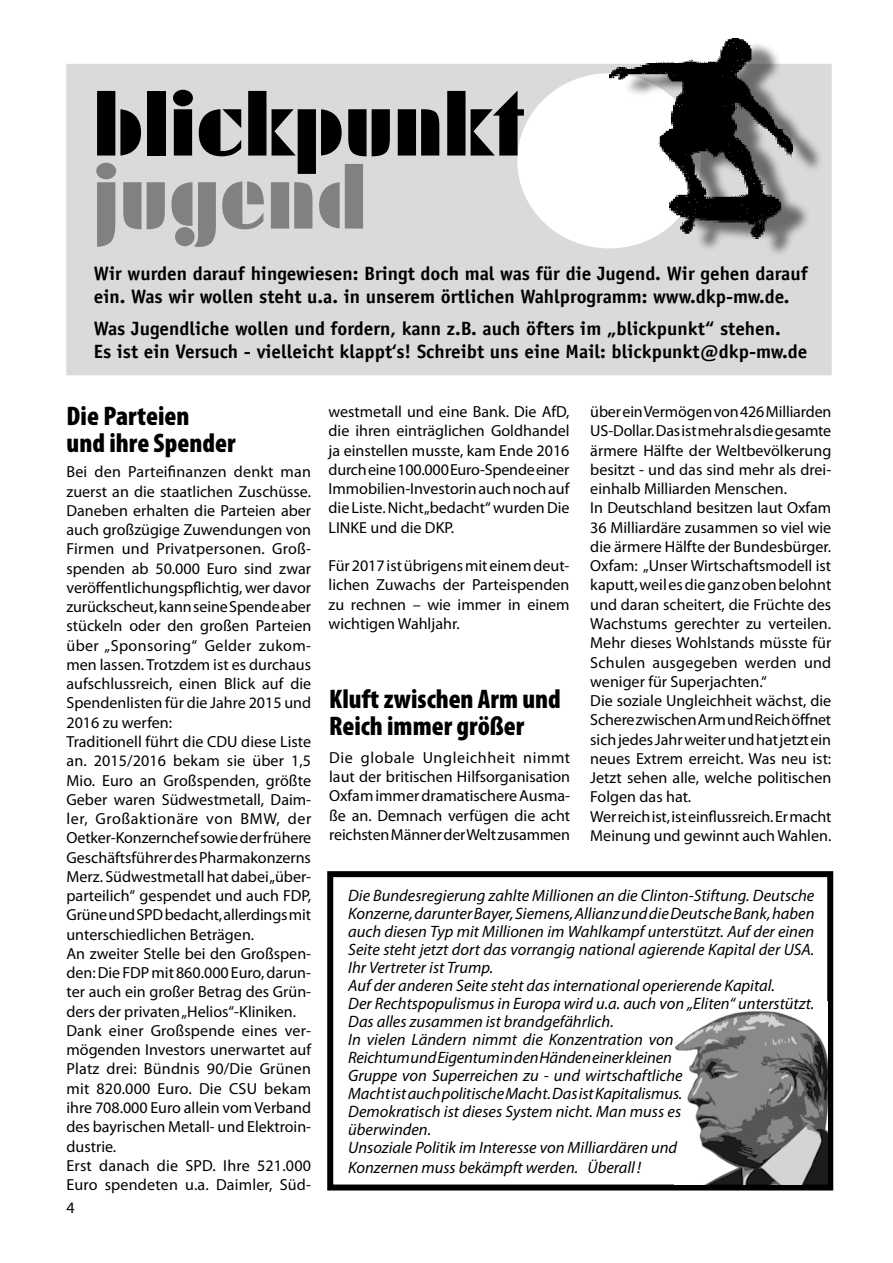
<style>
.page{position:relative;width:893px;height:1263px;background:#fff}
.page>*{position:absolute;margin:0;border:0;box-sizing:border-box;transform-origin:0 0}
.t1{font:90px "Futura Black BT";letter-spacing:.03em;color:#000}
.t2{font:90px "Futura Black BT";letter-spacing:.03em;color:#808183}
.t3{font:900 condensed 27px/27px "Myriad Pro";color:#000}
.t4{font:700 19.2px/23.1px "Officina Sans";color:#000}
.t5{font:italic 16.5px/18px "Myriad Pro";color:#000}
.t6{font:16.05px/19.2px "Myriad Pro";color:#000;text-align:justify}
</style>
<div class="page">
<div style="left:327px;top:871px;width:506px;height:319px;border:6px solid #000"></div>
<div style="left:66px;top:64px;width:766px;height:311px;background:#d9dadb"></div>
<div style="left:518px;top:74px;width:182px;height:174px;background:#fff;border-radius:50%"></div>
<div style="left:624px;top:41px;width:199px;height:216px;background:#000;opacity:.51"></div>
<img style="left:609px;top:38px;width:184px;height:200px">
<img style="left:675px;top:1001px;width:152px;height:184px">
<h1 class="t1" style="left:95px;top:69px;width:431px">blickpunkt</h1>
<h1 class="t2" style="left:95px;top:142px;width:273px">jugend</h1>
<p class="t4" style="left:94px;top:262px;width:715px">Wir wurden darauf hingewiesen: Bringt doch mal was für die Jugend. Wir gehen darauf ein. Was wir wollen steht u.a. in unserem örtlichen Wahlprogramm: www.dkp-mw.de.</p>
<p class="t4" style="left:94px;top:317px;width:715px">Was Jugendliche wollen und fordern, kann z.B. auch öfters im „blickpunkt“ stehen.<br>Es ist ein Versuch - vielleicht klappt‘s! Schreibt uns eine Mail: blickpunkt@dkp-mw.de</p>
<p class="t6" style="left:329px;top:402px;width:243px">westmetall und eine Bank. Die AfD, die ihren einträglichen Goldhandel ja einstellen musste, kam Ende 2016 durch eine 100.000 Euro-Spende einer Immobilien-Investorin auch noch auf die Liste. Nicht „bedacht“ wurden Die LINKE und die DKP.</p>
<p class="t6" style="left:329px;top:556px;width:243px">Für 2017 ist übrigens mit einem deut&shy;lichen Zuwachs der Parteispenden zu rechnen – wie immer in einem wichtigen Wahljahr.</p>
<h2 class="t3" style="left:67px;top:403px;width:171px">Die Parteien<br>und ihre Spender</h2>
<p class="t6" style="left:590px;top:402px;width:243px;text-align:left">über ein Vermögen von 426 Milliarden US-Dollar. Das ist mehr als die gesamte ärmere Hälfte der Weltbevölkerung besitzt - und das sind mehr als drei&shy;einhalb Milliarden Menschen.<br>In Deutschland besitzen laut Oxfam 36 Milliardäre zusammen so viel wie die ärmere Hälfte der Bundesbürger.<br>Oxfam: „Unser Wirtschaftsmodell ist kaputt, weil es die ganz oben belohnt und daran scheitert, die Früchte des Wachstums gerechter zu verteilen.<br>Mehr dieses Wohlstands müsste für Schulen ausgegeben werden und weniger für Superjachten.“<br>Die soziale Ungleichheit wächst, die Schere zwischen Arm und Reich öffnet sich jedes Jahr weiter und hat jetzt ein neues Extrem erreicht. Was neu ist:<br>Jetzt sehen alle, welche politischen Folgen das hat.<br>Wer reich ist, ist einflussreich. Er macht Meinung und gewinnt auch Wahlen.</p>
<p class="t6" style="left:66px;top:462px;width:246px;text-align:left">Bei den Parteifinanzen denkt man zuerst an die staatlichen Zuschüsse.<br>Daneben erhalten die Parteien aber auch großzügige Zuwendungen von Firmen und Privatpersonen. Groß&shy;spenden ab 50.000 Euro sind zwar veröffentlichungspflichtig, wer davor zurückscheut, kann seine Spende aber stückeln oder den großen Parteien über „Sponsoring“ Gelder zukom&shy;men lassen. Trotzdem ist es durchaus aufschlussreich, einen Blick auf die Spendenlisten für die Jahre 2015 und 2016 zu werfen:<br>Traditionell führt die CDU diese Liste an. 2015/2016 bekam sie über 1,5<br>Mio. Euro an Großspenden, größte Geber waren Südwestmetall, Daim&shy;ler, Großaktionäre von BMW, der Oetker-Konzernchef sowie der frühere Geschäftsführer des Pharmakonzerns Merz. Südwestmetall hat dabei „über&shy;parteilich“ gespendet und auch FDP, Grüne und SPD bedacht, allerdings mit unterschiedlichen Beträgen.<br>An zweiter Stelle bei den Großspen&shy;den: Die FDP mit 860.000 Euro, darun&shy;ter auch ein großer Betrag des Grün&shy;ders der privaten „Helios“-Kliniken.<br>Dank einer Großspende eines ver&shy;mögenden Investors unerwartet auf Platz drei: Bündnis 90/Die Grünen mit 820.000 Euro. Die CSU bekam ihre 708.000 Euro allein vom Verband des bayrischen Metall- und Elektroin&shy;dustrie.<br>Erst danach die SPD. Ihre 521.000<br>Euro spendeten u.a. Daimler, Süd-</p>
<h2 class="t3" style="left:329px;top:686px;width:233px">Kluft zwischen Arm und<br>Reich immer größer</h2>
<p class="t6" style="left:329px;top:747px;width:243px">Die globale Ungleichheit nimmt laut der britischen Hilfsorganisation Oxfam immer dramatischere Ausma&shy;ße an. Demnach verfügen die acht reichsten Männer der Welt zusammen</p>
<p class="t5" style="left:348px;top:886px;width:468px">Die Bundesregierung zahlte Millionen an die Clinton-Stiftung. Deutsche Konzerne, darunter Bayer, Siemens, Allianz und die Deutsche Bank, haben auch diesen Typ mit Millionen im Wahlkampf unterstützt. Auf der einen Seite steht jetzt dort das vorrangig national agierende Kapital der USA.<br>Ihr Vertreter ist Trump.<br>Auf der anderen Seite steht das international operierende Kapital.<br>Der Rechtspopulismus in Europa wird u.a. auch von „Eliten“ unterstützt.<br>Das alles zusammen ist brandgefährlich.<br>In vielen Ländern nimmt die Konzentration von<br>Reichtum und Eigentum in den Händen einer kleinen<br>Gruppe von Superreichen zu - und wirtschaftliche<br>Macht ist auch politische Macht. Das ist Kapitalismus.<br>Demokratisch ist dieses System nicht. Man muss es<br>überwinden.<br>Unsoziale Politik im Interesse von Milliardären und</p>
<p class="t5" style="left:348px;top:1158px;width:294px">Konzernen muss bekämpft werden. Überall !</p>
<p class="t6" style="left:66px;top:1198px;width:10px">4</p>
</div>
